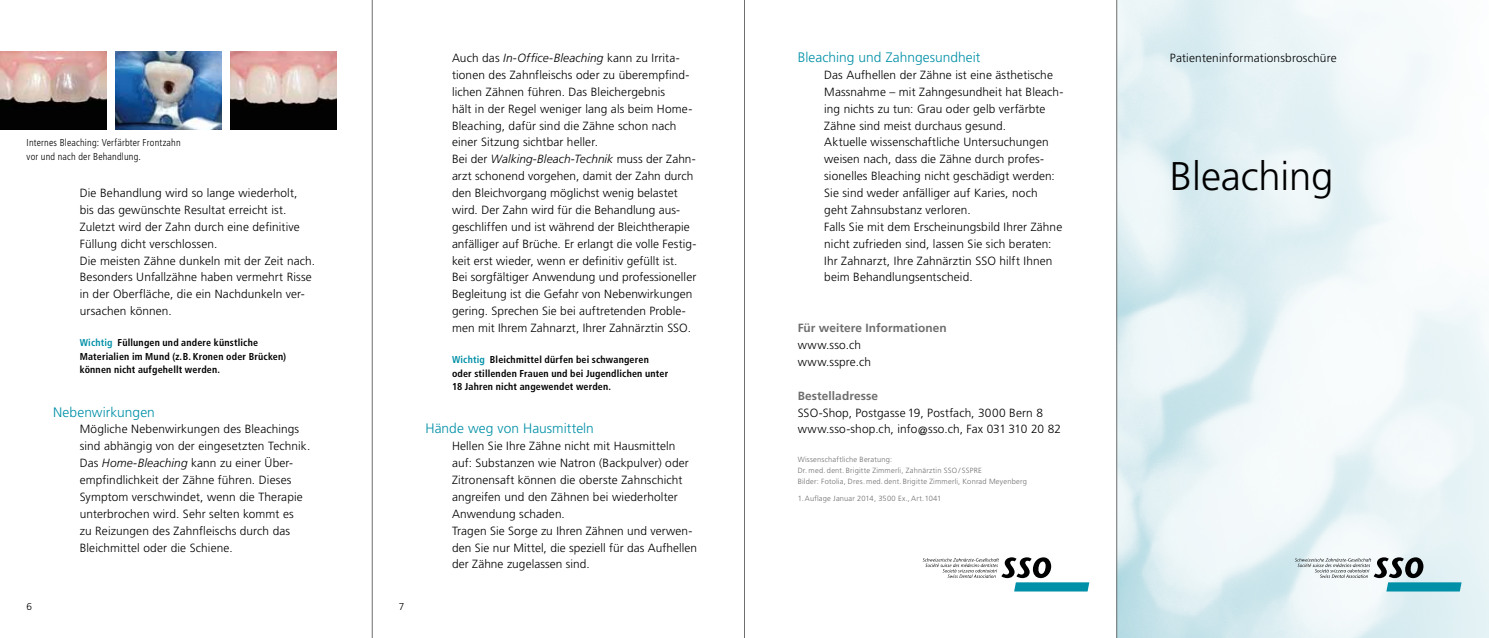
<style>
.page{position:relative;width:1489px;height:638px;background:#fff}
.page>*{position:absolute;margin:0;border:0;box-sizing:border-box;transform-origin:0 0}
.t1{font:300 40px "Frutiger LT Std";letter-spacing:-.005em;color:#000}
.t2{font:300 13.75px "Frutiger LT Std";letter-spacing:.005em;color:#0090a7}
.t3{font:300 11.88px/16.9px "Frutiger LT Std";letter-spacing:.01em;color:#000}
.t4{font:700 11.88px "Frutiger LT Std";letter-spacing:.005em;color:#6e6e6e}
.t5{font:700 condensed 10px/13.8px "Frutiger LT Std";letter-spacing:.015em;color:#000}
.t6{font:300 condensed 10px/13.8px "Frutiger LT Std";letter-spacing:.02em;color:#000}
.t7{font:300 10px "Frutiger LT Std";color:#000}
.t8{font:300 7.5px/11.2px "Frutiger LT Std";letter-spacing:.025em;color:#6e6e6e}
.s1{color:#0090a7}
.s2{font-style:italic}
</style>
<div class="page">
<svg style="left:1294px;top:557px;width:167px;height:34px"></svg>
<svg style="left:922px;top:557px;width:167px;height:34px"></svg>
<img style="left:0;top:51px;width:106px;height:78px">
<img style="left:230px;top:51px;width:107px;height:78px">
<img style="left:115px;top:51px;width:106px;height:78px">
<hr style="left:1116px;top:0;width:1px;height:638px;background:#6e6e6e">
<hr style="left:744px;top:0;width:1px;height:638px;background:#6e6e6e">
<hr style="left:372px;top:0;width:1px;height:638px;background:#6e6e6e">
<p class="t6" style="left:27px;top:136px;width:156px">Internes Bleaching: Verfärbter Frontzahn vor und nach der Behandlung.</p>
<p class="t3" style="left:80px;top:185px;width:237px">Die Behandlung wird so lange wiederholt,<br>bis das gewünschte Resultat erreicht ist.<br>Zuletzt wird der Zahn durch eine definitive Füllung dicht verschlossen.<br>Die meisten Zähne dunkeln mit der Zeit nach.<br>Besonders Unfallzähne haben vermehrt Risse in der Oberfläche, die ein Nachdunkeln ver&shy;ursachen können.</p>
<p class="t5" style="left:80px;top:335px;width:208px"><span class="s1">Wichtig</span> Füllungen und andere künstliche<br>Materialien im Mund (z.B. Kronen oder Brücken) können nicht aufgehellt werden.</p>
<p class="t2" style="left:53px;top:404px;width:103px">Nebenwirkungen</p>
<p class="t3" style="left:80px;top:421px;width:232px">Mögliche Nebenwirkungen des Bleachings sind abhängig von der eingesetzten Technik.<br>Das <span class="s2">Home-Bleaching</span> kann zu einer Über&shy;empfindlichkeit der Zähne führen. Dieses Symptom verschwindet, wenn die Therapie unterbrochen wird. Sehr selten kommt es<br>zu Reizungen des Zahnfleischs durch das Bleichmittel oder die Schiene.</p>
<p class="t7" style="left:27px;top:601px;width:7px">6</p>
<p class="t7" style="left:399px;top:601px;width:7px">7</p>
<p class="t3" style="left:452px;top:50px;width:246px">Auch das <span class="s2">In-Office-Bleaching</span> kann zu Irrita&shy;tionen des Zahnfleischs oder zu überempfind&shy;lichen Zähnen führen. Das Bleichergebnis<br>hält in der Regel weniger lang als beim Home-Bleaching, dafür sind die Zähne schon nach einer Sitzung sichtbar heller.<br>Bei der <span class="s2">Walking-Bleach-Technik</span> muss der Zahn&shy;arzt schonend vorgehen, damit der Zahn durch den Bleichvorgang möglichst wenig belastet wird. Der Zahn wird für die Behandlung aus&shy;geschliffen und ist während der Bleichtherapie anfälliger auf Brüche. Er erlangt die volle Festig&shy;keit erst wieder, wenn er definitiv gefüllt ist.<br>Bei sorgfältiger Anwendung und professioneller Begleitung ist die Gefahr von Nebenwirkungen gering. Sprechen Sie bei auftretenden Proble&shy;men mit Ihrem Zahnarzt, Ihrer Zahnärztin SSO.</p>
<p class="t5" style="left:452px;top:352px;width:218px"><span class="s1">Wichtig</span> Bleichmittel dürfen bei schwangeren oder stillenden Frauen und bei Jugendlichen unter<br>18 Jahren nicht angewendet werden.</p>
<p class="t2" style="left:425px;top:421px;width:170px">Hände weg von Hausmitteln</p>
<p class="t3" style="left:452px;top:438px;width:247px">Hellen Sie Ihre Zähne nicht mit Hausmitteln auf: Substanzen wie Natron (Backpulver) oder Zitronensaft können die oberste Zahnschicht angreifen und den Zähnen bei wiederholter Anwendung schaden.<br>Tragen Sie Sorge zu Ihren Zähnen und verwen&shy;den Sie nur Mittel, die speziell für das Aufhellen der Zähne zugelassen sind.</p>
<p class="t2" style="left:797px;top:49px;width:184px">Bleaching und Zahngesundheit</p>
<p class="t3" style="left:824px;top:67px;width:240px">Das Aufhellen der Zähne ist eine ästhetische Massnahme – mit Zahngesundheit hat Bleach&shy;ing nichts zu tun: Grau oder gelb verfärbte Zähne sind meist durchaus gesund.<br>Aktuelle wissenschaftliche Untersuchungen weisen nach, dass die Zähne durch profes&shy;sionelles Bleaching nicht geschädigt werden:<br>Sie sind weder anfälliger auf Karies, noch geht Zahnsubstanz verloren.<br>Falls Sie mit dem Erscheinungsbild Ihrer Zähne nicht zufrieden sind, lassen Sie sich beraten:<br>Ihr Zahnarzt, Ihre Zahnärztin SSO hilft Ihnen beim Behandlungsentscheid.</p>
<p class="t4" style="left:797px;top:321px;width:150px">Für weitere Informationen</p>
<p class="t3" style="left:797px;top:337px;width:75px">www.sso.ch www.sspre.ch</p>
<p class="t4" style="left:797px;top:388px;width:82px">Bestelladresse</p>
<p class="t3" style="left:797px;top:404px;width:265px">SSO-Shop, Postgasse 19, Postfach, 3000 Bern 8 www.sso-shop.ch, info@sso.ch, Fax 031 310 20 82</p>
<p class="t8" style="left:797px;top:453px;width:231px">Wissenschaftliche Beratung:<br>Dr. med. dent. Brigitte Zimmerli, Zahnärztin SSO / SSPRE<br>Bilder: Fotolia, Dres. med. dent. Brigitte Zimmerli, Konrad Meyenberg</p>
<p class="t8" style="left:797px;top:493px;width:145px">1.Auflage Januar 2014, 3500 Ex., Art.1041</p>
<p class="t3" style="left:1169px;top:50px;width:168px">Patienteninformationsbroschüre</p>
<h1 class="t1" style="left:1169px;top:153px;width:165px">Bleaching</h1>
</div>
